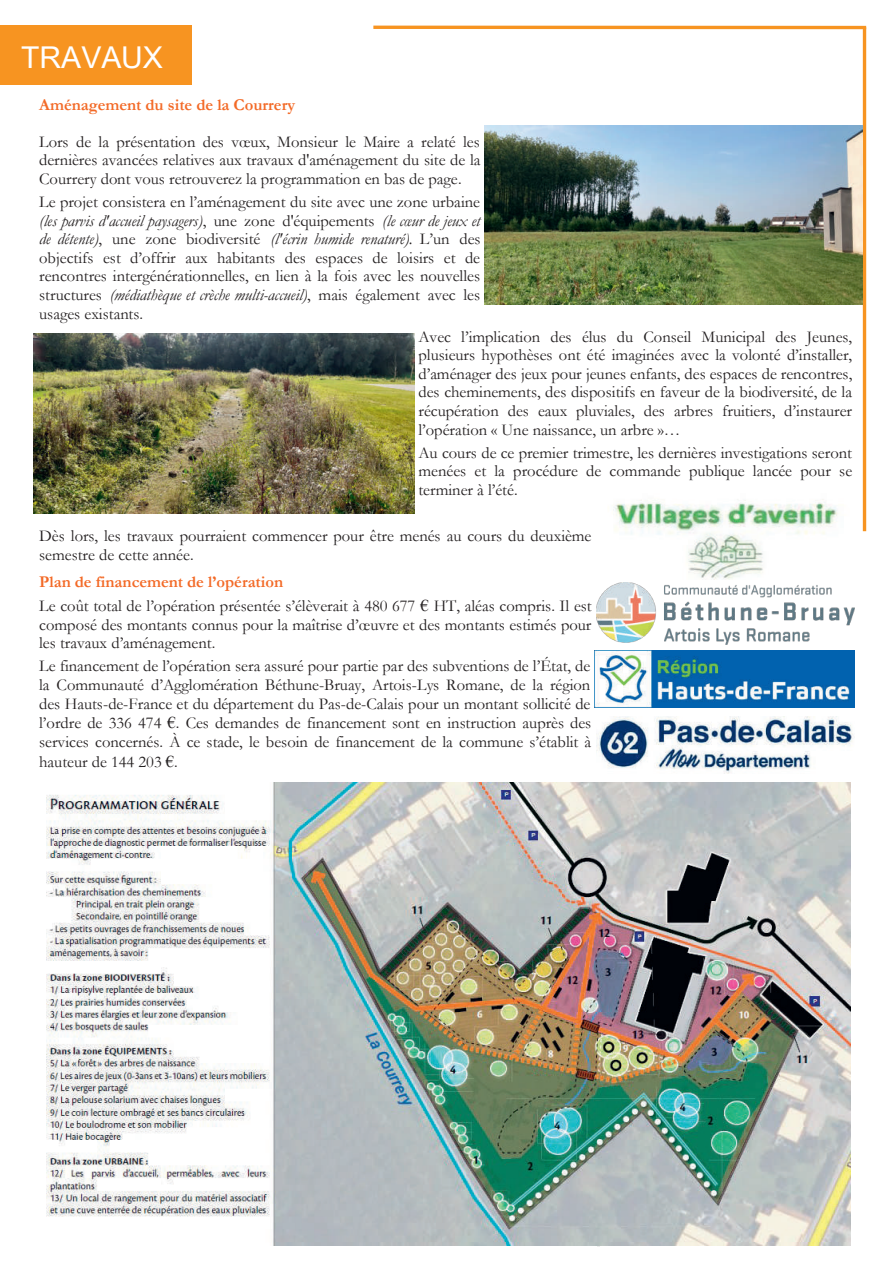
<style>
.page{position:relative;width:893px;height:1263px;background:#fff}
.page>*{position:absolute;margin:0;border:0;box-sizing:border-box;transform-origin:0 0}
.t1{font:30px "Arial Unicode MS";color:#fff}
.t2{font:16.5px/18.6px "Garamond";color:#231f20;text-align:justify}
.t3{font:700 16.5px "Garamond";color:#f36a27}
.s1{font-style:italic}
.s2{font-weight:700;color:#f36a27}
.s3{font-family:"Times New Roman"}
</style>
<div class="page">
<div style="left:0;top:25px;width:191px;height:60px;background:#f79421"></div>
<hr style="left:373px;top:26px;width:493px;height:3px;background:#f79421">
<hr style="left:863px;top:27px;width:3px;height:504px;background:#f79421">
<img style="left:485px;top:126px;width:378px;height:178px">
<img style="left:34px;top:333px;width:380px;height:180px">
<img style="left:613px;top:499px;width:225px;height:81px">
<img style="left:595px;top:650px;width:259px;height:58px">
<img style="left:596px;top:582px;width:258px;height:62px">
<img style="left:596px;top:716px;width:257px;height:58px">
<img style="left:47px;top:782px;width:803px;height:463px">
<h1 class="t1" style="left:21px;top:35px;width:143px">TRAVAUX</h1>
<p class="t3" style="left:39px;top:93px;width:257px">Aménagement du site de la Courrery</p>
<p class="t2" style="left:39px;top:132px;width:443px">Lors de la présentation des vœux, Monsieur le Maire a relaté les dernières avancées relatives aux travaux d'aménagement du site de la Courrery dont vous retrouverez la programmation en bas de page.</p>
<p class="t2" style="left:39px;top:192px;width:443px">Le projet consistera en l’aménagement du site avec une zone urbaine <span class="s1">(les parvis d'accueil paysagers)</span>, une zone d'équipements <span class="s1">(le cœur de jeux et de détente)</span>, une zone biodiversité <span class="s1">(l'écrin humide renaturé).</span> L’un des objectifs est d’offrir aux habitants des espaces de loisirs et de rencontres intergénérationnelles, en lien à la fois avec les nouvelles structures <span class="s1">(médiathèque et crèche multi-accueil)</span>, mais également avec les usages existants.</p>
<p class="t2" style="left:418px;top:327px;width:435px">Avec l’implication des élus du Conseil Municipal des Jeunes, plusieurs hypothèses ont été imaginées avec la volonté d’installer, d’aménager des jeux pour jeunes enfants, des espaces de rencontres, des cheminements, des dispositifs en faveur de la biodiversité, de la récupération des eaux pluviales, des arbres fruitiers, d’instaurer l’opération « Une naissance, un arbre »…</p>
<p class="t2" style="left:418px;top:443px;width:435px">Au cours de ce premier trimestre, les dernières investigations seront menées et la procédure de commande publique lancée pour se terminer à l’été.</p>
<p class="t2" style="left:39px;top:526px;width:554px">Dès lors, les travaux pourraient commencer pour être menés au cours du deuxième semestre de cette année.</p>
<p class="t2" style="left:39px;top:569px;width:554px;line-height:24.3px"><span class="s2">Plan de financement de l’opération<br></span>Le coût total de l’opération présentée s’élèverait à 480 677 <span class="s3">€</span> HT, aléas compris. Il est</p>
<p class="t2" style="left:39px;top:615px;width:554px">composé des montants connus pour la maîtrise d’œuvre et des montants estimés pour les travaux d’aménagement.</p>
<p class="t2" style="left:39px;top:656px;width:554px;line-height:19px">Le financement de l’opération sera assuré pour partie par des subventions de l’État, de la Communauté d’Agglomération Béthune-Bruay, Artois-Lys Romane, de la région des Hauts-de-France et du département du Pas-de-Calais pour un montant sollicité de l’ordre de 336 474 <span class="s3">€</span>. Ces demandes de financement sont en instruction auprès des services concernés. À ce stade, le besoin de financement de la commune s’établit à hauteur de 144 203 <span class="s3">€</span>.</p>
</div>
